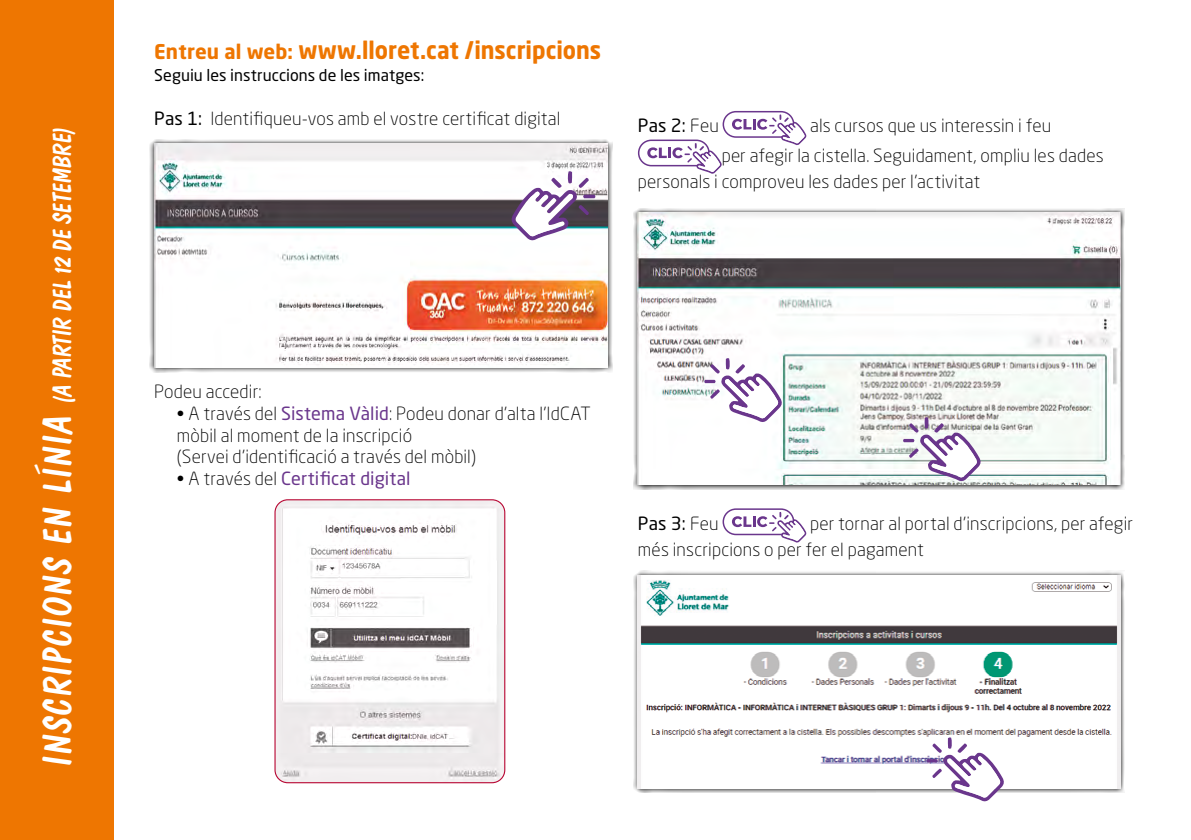
<style>
.page{position:relative;width:1191px;height:840px;background:#fff}
.page>*{position:absolute;margin:0;border:0;box-sizing:border-box;transform-origin:0 0}
.t1{font:26px "Dom Casual Std";color:#fff}
.t2{font:700 24px "Neo Sans Pro";color:#ee7601;scale:.94 1}
.t3{font:300 18px/21.6px "Neo Sans Pro";letter-spacing:.01em;color:#000}
.t4{font:18px "Neo Sans Pro";letter-spacing:.01em;color:#6a368c}
.t5{font:18px "Neo Sans Pro";letter-spacing:.005em;color:#000}
.t6{font:16px "Neo Sans Pro";letter-spacing:.005em;color:#000}
.s1{font-size:40px}
.s2{font-size:20px}
.s3{font-weight:400}
.s4{font-weight:300}
.s5{font-weight:400;color:#6a368c}
.s6{font-weight:300;color:#000}
</style>
<div class="page">
<div style="left:0;top:0;width:113px;height:839px;background:#ee7601"></div>
<svg style="left:150px;top:139px;width:463px;height:233px;background:#c7c7c7"></svg>
<img style="left:154px;top:144px;width:454px;height:224px">
<svg style="left:511px;top:171px;width:85px;height:70px"></svg>
<svg style="left:723px;top:112px;width:70px;height:25px"></svg>
<div style="left:722px;top:111px;width:72px;height:27px;border:2px solid #6a368c;border-radius:13px"></div>
<svg style="left:732px;top:114px;width:74px;height:31px"></svg>
<div style="left:638px;top:139px;width:71px;height:27px;border:2px solid #6a368c;border-radius:13px"></div>
<svg style="left:647px;top:143px;width:75px;height:31px"></svg>
<svg style="left:633px;top:208px;width:492px;height:281px"></svg>
<img style="left:638px;top:213px;width:482px;height:271px">
<svg style="left:633px;top:570px;width:492px;height:222px"></svg>
<img style="left:638px;top:575px;width:482px;height:212px">
<svg style="left:723px;top:509px;width:70px;height:25px"></svg>
<div style="left:722px;top:508px;width:72px;height:27px;border:2px solid #6a368c;border-radius:13px"></div>
<svg style="left:732px;top:511px;width:74px;height:31px"></svg>
<img style="left:275px;top:500px;width:230px;height:282px">
<div style="left:274px;top:499px;width:231px;height:283px;border:1px solid #b80834;border-radius:13px"></div>
<svg style="left:704px;top:358px;width:78px;height:64px"></svg>
<svg style="left:902px;top:417px;width:79px;height:64px"></svg>
<svg style="left:926px;top:736px;width:78px;height:65px"></svg>
<h1 class="t1" style="left:47px;top:768px;width:647px;rotate:-90deg"><span class="s1">INSCRIPCIONS EN LÍNIA</span> (A PARTIR DEL12DE SETEMBRE)</h1>
<h2 class="t2" style="left:154px;top:34px;width:477px"><span class="s2">Entreu al web:</span> www.lloret.cat /inscripcions</h2>
<p class="t6" style="left:154px;top:65px;width:271px">Seguiu les instruccions de les imatges:</p>
<p class="t3" style="left:154px;top:107px;width:408px"><span class="s3">Pas 1:</span> Identifiqueu-vos amb el vostre certificat digital</p>
<p class="t5" style="left:638px;top:115px;width:82px">Pas 2: <span class="s4">Feu</span></p>
<p class="t3" style="left:721px;top:110px;width:383px;line-height:30px;text-indent:89px">als cursos que us interessin i feu<br>per afegir la cistella. Seguidament, ompliu les dades</p>
<p class="t3" style="left:638px;top:171px;width:344px">personals i comproveu les dades per l'activitat</p>
<p class="t3" style="left:154px;top:381px;width:109px">Podeu accedir:</p>
<p class="t3" style="left:177px;top:402px;width:415px">• A través del <span class="s5">Sistema Vàlid</span>: Podeu donar d’alta l’IdCAT mòbil al moment de la inscripció<br>(Servei d’identificació a través del mòbil)</p>
<p class="t4" style="left:177px;top:467px;width:235px"><span class="s6">• A través del</span> Certificat digital</p>
<p class="t5" style="left:638px;top:512px;width:82px">Pas 3: <span class="s4">Feu</span></p>
<p class="t3" style="left:638px;top:510px;width:496px;line-height:25.8px;text-indent:172px">per tornar al portal d'inscripcions, per afegir més inscripcions o per fer el pagament</p>
</div>
